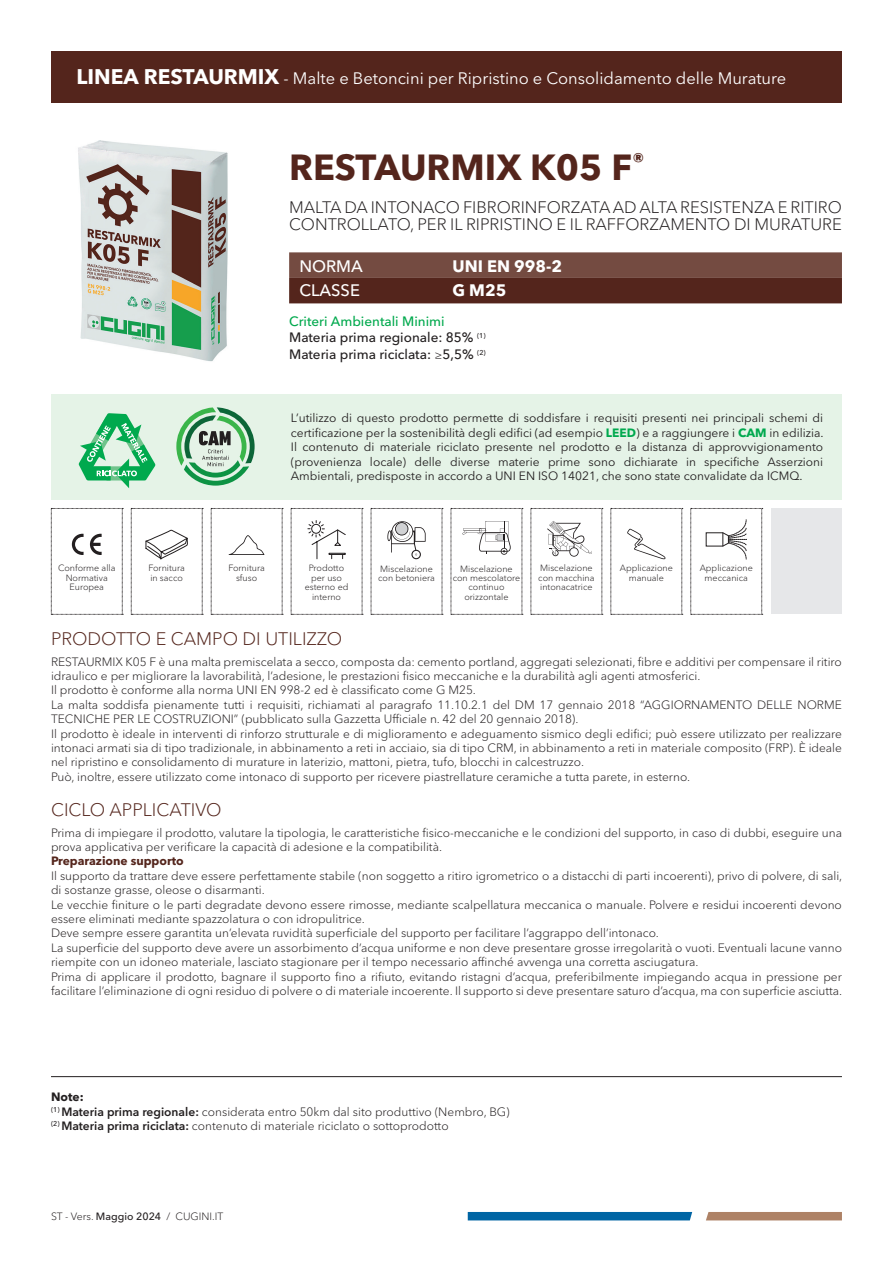
<style>
.page{position:relative;width:893px;height:1263px;background:#fff}
.page>*{position:absolute;margin:0;border:0;box-sizing:border-box;transform-origin:0 0}
.t1{font:700 36px "Avenir Next World";color:#54251c}
.t2{font:300 18px "Avenir Next World";color:#54251c}
.t3{font:300 16.5px/16.5px "Avenir Next World";color:#231f20}
.t4{font:16.5px "Avenir Next World";color:#fff}
.t5{font:700 16.5px "Avenir Next World";color:#fff}
.t6{font:500 16.5px "Avenir Next World";color:#fff}
.t7{font:500 13.5px/16.2px "Avenir Next World";color:#231f20}
.t8{font:300 12px/14.4px "Avenir Next World";color:#231f20}
.t9{font:12px/14.4px "Avenir Next World";color:#231f20;text-align:justify}
.t10{font:700 12px "Avenir Next World";color:#54251c}
.t11{font:300 10.5px "Avenir Next World";color:#231f20}
.t12{font:300 9px/9.4px "Avenir Next World";color:#231f20;text-align:center}
.s1{font-weight:700;font-size:21px}
.s2{color:#00a94d}
.s3{font-weight:300;font-size:12px}
.s4{font-weight:700;color:#00a94e}
.s5{font-weight:700}
.s6{font-weight:600}
.s7{font-weight:500}
</style>
<div class="page">
<img style="left:78px;top:140px;width:150px;height:222px">
<div style="left:468px;top:1212px;width:224px;height:8px;background:#0065a4"></div>
<svg style="left:706px;top:1212px;width:136px;height:8px"></svg>
<div style="left:51px;top:51px;width:791px;height:51px;background:#54251c"></div>
<svg style="left:289px;top:252px;width:553px;height:51px;background:#653a30"></svg>
<svg style="left:51px;top:508px;width:72px;height:107px"></svg>
<svg style="left:131px;top:508px;width:72px;height:107px"></svg>
<svg style="left:291px;top:508px;width:72px;height:107px"></svg>
<svg style="left:531px;top:508px;width:72px;height:107px"></svg>
<svg style="left:690px;top:508px;width:73px;height:107px"></svg>
<div style="left:771px;top:508px;width:71px;height:106px;background:#e6e7e9"></div>
<svg style="left:611px;top:508px;width:72px;height:107px"></svg>
<svg style="left:371px;top:508px;width:72px;height:107px"></svg>
<svg style="left:211px;top:508px;width:72px;height:107px"></svg>
<svg style="left:451px;top:508px;width:72px;height:107px"></svg>
<hr style="left:51px;top:1076px;width:791px;height:1px;background:#231f20">
<div style="left:51px;top:394px;width:791px;height:105px;background:#e5f3e7"></div>
<svg style="left:176px;top:407px;width:79px;height:79px"></svg>
<svg style="left:79px;top:413px;width:76px;height:75px"></svg>
<h3 class="t4" style="left:77px;top:65px;width:711px"><span class="s1">LINEA RESTAURMIX</span> - Malte e Betoncini per Ripristino e Consolidamento delle Murature</h3>
<h1 class="t1" style="left:289px;top:147px;width:357px">RESTAURMIX K05 F<sup>®</sup></h1>
<h3 class="t3" style="left:289px;top:199px;width:554px">MALTA DA INTONACO FIBRORINFORZATA AD ALTA RESISTENZA E RITIRO<br>CONTROLLATO, PER IL RIPRISTINO E IL RAFFORZAMENTO DI MURATURE</h3>
<h3 class="t6" style="left:299px;top:257px;width:65px">NORMA</h3>
<h3 class="t5" style="left:452px;top:257px;width:111px">UNI EN 998-2</h3>
<h3 class="t6" style="left:299px;top:281px;width:62px">CLASSE</h3>
<h3 class="t5" style="left:452px;top:281px;width:55px">G M25</h3>
<p class="t7" style="left:289px;top:313px;width:198px"><span class="s2">Criteri Ambientali Minimi<br></span>Materia prima regionale: 85% <sup>(1)<br></sup>Materia prima riciclata: <span class="s3">≥</span>5,5% <sup>(2)</sup></p>
<p class="t9" style="left:291px;top:411px;width:534px">L’utilizzo di questo prodotto permette di soddisfare i requisiti presenti nei principali schemi di certificazione per la sostenibilità degli edifici (ad esempio <span class="s4">LEED</span>) e a raggiungere i <span class="s4">CAM</span> in edilizia.<br>Il contenuto di materiale riciclato presente nel prodotto e la distanza di approvvigionamento (provenienza locale) delle diverse materie prime sono dichiarate in specifiche Asserzioni Ambientali, predisposte in accordo a UNI EN ISO 14021, che sono state convalidate da ICMQ.</p>
<p class="t12" style="left:58px;top:564px;width:59px">Conforme alla<br>Normativa<br>Europea</p>
<p class="t12" style="left:148px;top:564px;width:38px;text-align:left">Fornitura in sacco</p>
<p class="t12" style="left:305px;top:564px;width:45px">Prodotto per uso esterno ed interno</p>
<p class="t12" style="left:378px;top:564px;width:58px;text-align:left">Miscelazione con betoniera</p>
<p class="t12" style="left:453px;top:564px;width:69px">Miscelazione con mescolatore continuo orizzontale</p>
<p class="t12" style="left:538px;top:564px;width:58px;text-align:left">Miscelazione con macchina intonacatrice</p>
<p class="t12" style="left:620px;top:564px;width:55px">Applicazione manuale</p>
<p class="t12" style="left:700px;top:564px;width:55px">Applicazione meccanica</p>
<p class="t12" style="left:228px;top:564px;width:38px">Fornitura sfuso</p>
<h2 class="t2" style="left:51px;top:624px;width:293px">PRODOTTO E CAMPO DI UTILIZZO</h2>
<p class="t8" style="left:51px;top:654px;width:792px">RESTAURMIX K05 F è una malta premiscelata a secco, composta da: cemento portland, aggregati selezionati, fibre e additivi per compensare il ritiro idraulico e per migliorare la lavorabilità, l’adesione, le prestazioni fisico meccaniche e la durabilità agli agenti atmosferici.<br>Il prodotto è conforme alla norma UNI EN 998-2 ed è classificato come G M25.<br>La malta soddisfa pienamente tutti i requisiti, richiamati al paragrafo 11.10.2.1 del DM 17 gennaio 2018 “AGGIORNAMENTO DELLE NORME TECNICHE PER LE COSTRUZIONI” (pubblicato sulla Gazzetta Ufficiale n. 42 del 20 gennaio 2018).<br>Il prodotto è ideale in interventi di rinforzo strutturale e di miglioramento e adeguamento sismico degli edifici; può essere utilizzato per realizzare intonaci armati sia di tipo tradizionale, in abbinamento a reti in acciaio, sia di tipo CRM, in abbinamento a reti in materiale composito (FRP). È ideale nel ripristino e consolidamento di murature in laterizio, mattoni, pietra, tufo, blocchi in calcestruzzo.<br>Può, inoltre, essere utilizzato come intonaco di supporto per ricevere piastrellature ceramiche a tutta parete, in esterno.</p>
<h2 class="t2" style="left:51px;top:795px;width:172px">CICLO APPLICATIVO</h2>
<p class="t8" style="left:51px;top:825px;width:792px">Prima di impiegare il prodotto, valutare la tipologia, le caratteristiche fisico-meccaniche e le condizioni del supporto, in caso di dubbi, eseguire una prova applicativa per verificare la capacità di adesione e la compatibilità.</p>
<p class="t10" style="left:51px;top:854px;width:134px">Preparazione supporto</p>
<p class="t8" style="left:51px;top:868px;width:793px">Il supporto da trattare deve essere perfettamente stabile (non soggetto a ritiro igrometrico o a distacchi di parti incoerenti), privo di polvere, di sali, di sostanze grasse, oleose o disarmanti.<br>Le vecchie finiture o le parti degradate devono essere rimosse, mediante scalpellatura meccanica o manuale. Polvere e residui incoerenti devono essere eliminati mediante spazzolatura o con idropulitrice.<br>Deve sempre essere garantita un’elevata ruvidità superficiale del supporto per facilitare l’aggrappo dell’intonaco.<br>La superficie del supporto deve avere un assorbimento d’acqua uniforme e non deve presentare grosse irregolarità o vuoti. Eventuali lacune vanno riempite con un idoneo materiale, lasciato stagionare per il tempo necessario affinché avvenga una corretta asciugatura.<br>Prima di applicare il prodotto, bagnare il supporto fino a rifiuto, evitando ristagni d’acqua, preferibilmente impiegando acqua in pressione per facilitare l’eliminazione di ogni residuo di polvere o di materiale incoerente. Il supporto si deve presentare saturo d’acqua, ma con superficie asciutta.</p>
<p class="t8" style="left:51px;top:1090px;width:460px"><span class="s5">Note:<br></span><sup>(1)</sup> <span class="s6">Materia prima regionale:</span> considerata entro 50km dal sito produttivo (Nembro, BG) <sup>(2)</sup> <span class="s6">Materia prima riciclata:</span> contenuto di materiale riciclato o sottoprodotto</p>
<p class="t11" style="left:51px;top:1208px;width:174px">ST - Vers. <span class="s7">Maggio 2024</span> / CUGINI.IT</p>
</div>
